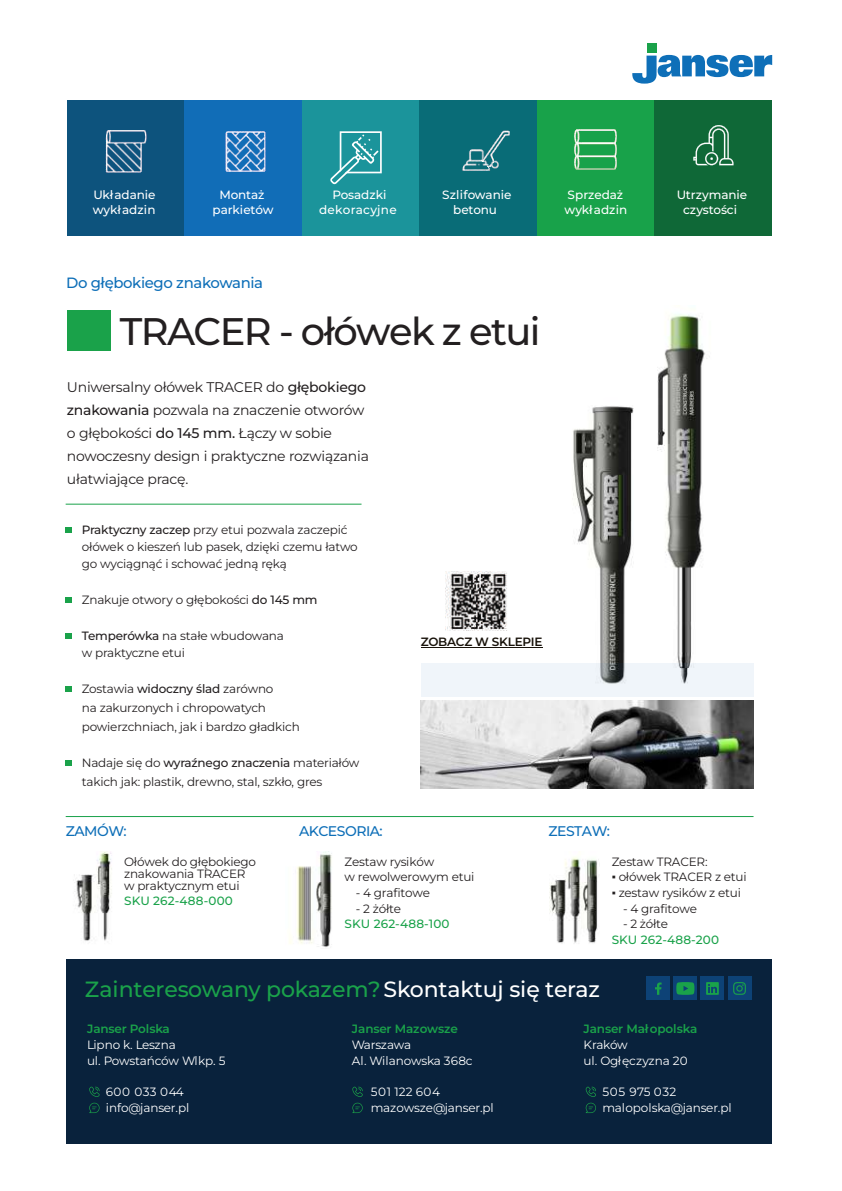
<style>
.page{position:relative;width:842px;height:1191px;background:#fff}
.page>*{position:absolute;margin:0;border:0;box-sizing:border-box;transform-origin:0 0}
.t1{font:500 38.4px "Montserrat";letter-spacing:-.04em;color:#231f20}
.t2{font:500 22px "Montserrat";letter-spacing:-.01em;color:#1aa24a}
.t3{font:500 14.8px "Montserrat";letter-spacing:-.025em;color:#0e6fb8}
.t4{font:14px/23px "Montserrat";letter-spacing:-.015em;color:#231f20}
.t5{font:500 14px "Montserrat";letter-spacing:-.035em;color:#0e6fb8}
.t6{font:12px/17px "Montserrat";letter-spacing:-.015em;color:#231f20}
.t7{font:12px/15.6px "Montserrat";letter-spacing:-.01em;color:#fff}
.t8{font:500 12px/14.4px "Montserrat";letter-spacing:-.005em;color:#fff;text-align:center}
.t9{font:600 12px "Montserrat";letter-spacing:-.015em;color:#1aa24a}
.t10{font:500 12px "Montserrat";letter-spacing:.015em;color:#1aa24a}
.t11{font:500 12px/14.8px "Montserrat";letter-spacing:.02em;color:#fff;text-align:center}
.t12{font:600 12px "Montserrat";letter-spacing:-.015em;color:#18120a}
.s1{font-weight:500}
.s2{font-family:"Arial"}
.s3{color:#fff}
</style>
<div class="page">
<img style="left:526px;top:314px;width:215px;height:387px">
<img style="left:74px;top:851px;width:38px;height:90px">
<div style="left:67px;top:958px;width:705px;height:185px;background:#09223c"></div>
<div style="left:646px;top:976px;width:24px;height:24px;background:#0d4276"></div>
<svg style="left:655px;top:982px;width:7px;height:12px"></svg>
<div style="left:727px;top:976px;width:24px;height:24px;background:#0d4276"></div>
<svg style="left:733px;top:982px;width:13px;height:12px"></svg>
<svg style="left:673px;top:976px;width:24px;height:24px"></svg>
<svg style="left:676px;top:982px;width:18px;height:12px"></svg>
<div style="left:700px;top:976px;width:24px;height:24px;background:#0d4276"></div>
<svg style="left:706px;top:982px;width:13px;height:12px"></svg>
<div style="left:647px;top:44px;width:9px;height:9px;background:#1aa24a"></div>
<svg style="left:632px;top:55px;width:140px;height:29px"></svg>
<hr style="left:66px;top:503px;width:295px;height:1px;background:#1aa24a">
<div style="left:67px;top:310px;width:44px;height:40px;background:#1aa24a"></div>
<svg style="left:66px;top:527px;width:6px;height:6px"></svg>
<svg style="left:66px;top:597px;width:6px;height:5px"></svg>
<svg style="left:66px;top:633px;width:6px;height:6px"></svg>
<svg style="left:66px;top:686px;width:6px;height:5px"></svg>
<svg style="left:66px;top:760px;width:6px;height:5px"></svg>
<div style="left:67px;top:101px;width:117px;height:135px;background:#0d537d"></div>
<div style="left:184px;top:101px;width:118px;height:135px;background:#116db7"></div>
<div style="left:302px;top:101px;width:117px;height:135px;background:#1b949b"></div>
<div style="left:419px;top:101px;width:118px;height:135px;background:#096c77"></div>
<div style="left:537px;top:101px;width:118px;height:135px;background:#18a24a"></div>
<div style="left:655px;top:101px;width:117px;height:135px;background:#0f6837"></div>
<img style="left:462px;top:149px;width:36px;height:22px">
<img style="left:482px;top:130px;width:27px;height:37px">
<svg style="left:693px;top:125px;width:40px;height:40px"></svg>
<img style="left:575px;top:130px;width:42px;height:39px">
<img style="left:106px;top:130px;width:40px;height:42px">
<img style="left:225px;top:132px;width:41px;height:40px">
<svg style="left:330px;top:131px;width:52px;height:53px"></svg>
<svg style="left:89px;top:1086px;width:11px;height:27px"></svg>
<svg style="left:352px;top:1086px;width:11px;height:27px"></svg>
<svg style="left:586px;top:1086px;width:10px;height:27px"></svg>
<hr style="left:421px;top:647px;width:122px;height:1px;background:#18120a">
<img style="left:421px;top:701px;width:332px;height:87px">
<div style="left:421px;top:663px;width:332px;height:33px;background:#f0f5fa"></div>
<hr style="left:66px;top:816px;width:687px;height:1px;background:#1aa24a">
<img style="left:289px;top:851px;width:43px;height:96px">
<img style="left:550px;top:857px;width:49px;height:87px">
<img style="left:445px;top:572px;width:62px;height:58px">
<p class="t8" style="left:93px;top:188px;width:64px;text-align:left">Układanie wykładzin</p>
<p class="t8" style="left:213px;top:188px;width:62px">Montaż parkietów</p>
<p class="t11" style="left:319px;top:188px;width:79px">Posadzki dekoracyjne</p>
<p class="t8" style="left:564px;top:188px;width:64px;text-align:left">Sprzedaż wykładzin</p>
<p class="t8" style="left:677px;top:188px;width:72px">Utrzymanie czystości</p>
<p class="t8" style="left:442px;top:188px;width:71px">Szlifowanie betonu</p>
<p class="t3" style="left:66px;top:274px;width:199px">Do głębokiego znakowania</p>
<h1 class="t1" style="left:120px;top:308px;width:422px">TRACER - ołówek z etui</h1>
<p class="t4" style="left:67px;top:376px;width:304px">Uniwersalny ołówek TRACER do <span class="s1">głębokiego znakowania</span> pozwala na znaczenie otworów o głębokości <span class="s1">do 145 mm.</span> Łączy w sobie nowoczesny design i praktyczne rozwiązania ułatwiające pracę.</p>
<p class="t6" style="left:82px;top:521px;width:277px"><span class="s1">Praktyczny zaczep</span> przy etui pozwala zaczepić ołówek o kieszeń lub pasek, dzięki czemu łatwo go wyciągnąć i schować jedną ręką</p>
<p class="t6" style="left:82px;top:591px;width:237px">Znakuje otwory o głębokości <span class="s1">do 145 mm</span></p>
<p class="t6" style="left:82px;top:627px;width:203px"><span class="s1">Temperówka</span> na stałe wbudowana w praktyczne etui</p>
<p class="t6" style="left:82px;top:679px;width:219px;line-height:19px">Zostawia <span class="s1">widoczny ślad</span> zarówno<br>na zakurzonych i chropowatych powierzchniach, jak i bardzo gładkich</p>
<p class="t6" style="left:82px;top:753px;width:279px;line-height:19px">Nadaje się do <span class="s1">wyraźnego znaczenia</span> materiałów takich jak: plastik, drewno, stal, szkło, gres</p>
<p class="t12" style="left:421px;top:634px;width:123px">ZOBACZ W SKLEPIE</p>
<p class="t5" style="left:66px;top:822px;width:63px">ZAMÓW:</p>
<p class="t6" style="left:124px;top:855px;width:133px;line-height:12px">Ołówek do głębokiego znakowania TRACER w praktycznym etui</p>
<p class="t10" style="left:124px;top:893px;width:110px">SKU 262-488-000</p>
<p class="t5" style="left:299px;top:822px;width:85px">AKCESORIA:</p>
<p class="t5" style="left:548px;top:822px;width:63px">ZESTAW:</p>
<p class="t6" style="left:345px;top:853px;width:131px;line-height:15.6px">Zestaw rysików<br>w rewolwerowym etui</p>
<p class="t6" style="left:356px;top:884px;width:76px">- 4 grafitowe</p>
<p class="t6" style="left:356px;top:900px;width:47px">- 2 żółte</p>
<p class="t10" style="left:345px;top:916px;width:106px">SKU 262-488-100</p>
<p class="t6" style="left:612px;top:852px;width:97px">Zestaw TRACER:</p>
<p class="t6" style="left:612px;top:868px;width:136px"><span class="s2">▪</span> ołówek TRACER z etui</p>
<p class="t6" style="left:612px;top:884px;width:131px"><span class="s2">▪</span> zestaw rysików z etui</p>
<p class="t6" style="left:623px;top:900px;width:76px">- 4 grafitowe</p>
<p class="t6" style="left:623px;top:915px;width:47px">- 2 żółte</p>
<p class="t10" style="left:612px;top:932px;width:109px">SKU 262-488-200</p>
<h2 class="t2" style="left:85px;top:975px;width:516px">Zainteresowany pokazem?<span class="s3">Skontaktuj się teraz</span></h2>
<p class="t9" style="left:87px;top:1021px;width:84px">Janser Polska</p>
<p class="t7" style="left:87px;top:1036px;width:140px">Lipno k. Leszna<br>ul. Powstańców Wlkp. 5</p>
<p class="t7" style="left:106px;top:1083px;width:85px">600 033 044 info@janser.pl</p>
<p class="t9" style="left:352px;top:1021px;width:108px">Janser Mazowsze</p>
<p class="t7" style="left:352px;top:1036px;width:122px">Warszawa<br>Al. Wilanowska 368c</p>
<p class="t7" style="left:371px;top:1083px;width:125px">501 122 604 mazowsze@janser.pl</p>
<p class="t9" style="left:583px;top:1021px;width:115px">Janser Małopolska</p>
<p class="t7" style="left:583px;top:1036px;width:106px">Kraków<br>ul. Ogłęczyzna 20</p>
<p class="t7" style="left:602px;top:1083px;width:131px">505 975 032 malopolska@janser.pl</p>
</div>
